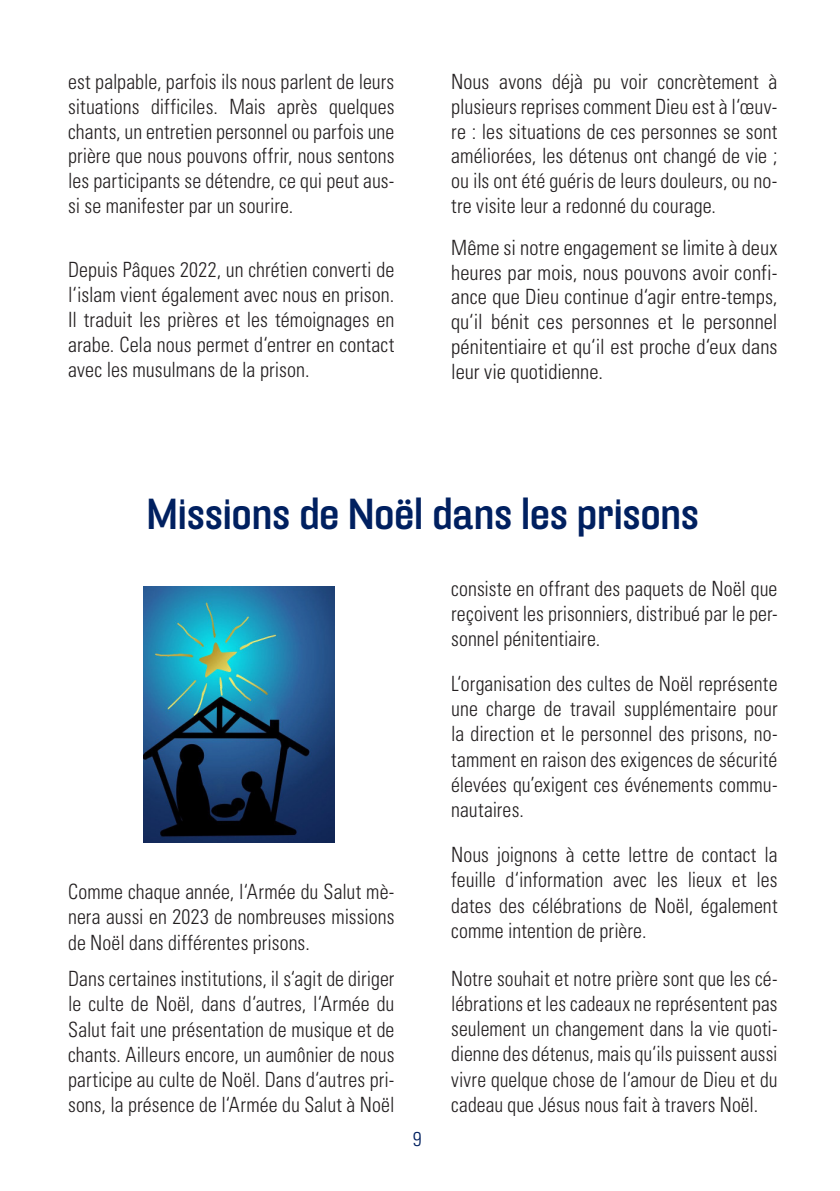
<style>
.page{position:relative;width:840px;height:1191px;background:#fff}
.page>*{position:absolute;margin:0;border:0;box-sizing:border-box;transform-origin:0 0}
.t1{font:42px "Hydra OT Extd Medi";letter-spacing:-.01em;color:#002060}
.t2{font:300 condensed 21px/25.2px "Univers LT Std";letter-spacing:.005em;color:#231f20;text-align:justify;scale:.95 1}
.t3{font:300 condensed 21px/25.2px "Univers LT Std";letter-spacing:.005em;color:#231f20;text-align:justify;scale:.94 1}
.t4{font:300 condensed 21px/24.8px "Univers LT Std";letter-spacing:.005em;color:#231f20;text-align:justify;scale:.96 1}
.t5{font:300 condensed 21px/24.8px "Univers LT Std";letter-spacing:.005em;color:#231f20;text-align:justify}
.t6{font:300 condensed 20px "Univers LT Std";color:#002060}
</style>
<div class="page">
<img style="left:143px;top:587px;width:191px;height:256px">
<p class="t2" style="left:68px;top:69px;width:345px">est palpable, parfois ils nous parlent de leurs situations difficiles. Mais après quelques chants, un entretien personnel ou parfois une prière que nous pouvons offrir, nous sentons les participants se détendre, ce qui peut aus&shy;si se manifester par un sourire.</p>
<p class="t2" style="left:68px;top:258px;width:345px">Depuis Pâques 2022, un chrétien converti de l‘islam vient également avec nous en prison.<br>Il traduit les prières et les témoignages en arabe. Cela nous permet d‘entrer en contact avec les musulmans de la prison.</p>
<p class="t4" style="left:451px;top:69px;width:341px">Nous avons déjà pu voir concrètement à plusieurs reprises comment Dieu est à l‘œuv&shy;re : les situations de ces personnes se sont améliorées, les détenus ont changé de vie ; ou ils ont été guéris de leurs douleurs, ou no&shy;tre visite leur a redonné du courage.</p>
<p class="t5" style="left:451px;top:235px;width:327px">Même si notre engagement se limite à deux heures par mois, nous pouvons avoir confi&shy;ance que Dieu continue d‘agir entre-temps, qu‘il bénit ces personnes et le personnel pénitentiaire et qu‘il est proche d‘eux dans leur vie quotidienne.</p>
<p class="t1" style="left:146px;top:489px;width:554px">Missions de Noël dans les prisons</p>
<p class="t2" style="left:68px;top:879px;width:345px">Comme chaque année, l‘Armée du Salut mè&shy;nera aussi en 2023 de nombreuses missions de Noël dans différentes prisons.</p>
<p class="t2" style="left:68px;top:966px;width:345px">Dans certaines institutions, il s‘agit de diriger le culte de Noël, dans d‘autres, l‘Armée du Salut fait une présentation de musique et de chants. Ailleurs encore, un aumônier de nous participe au culte de Noël. Dans d‘autres pri&shy;sons, la présence de l‘Armée du Salut à Noël</p>
<p class="t6" style="left:412px;top:1127px;width:10px">9</p>
<p class="t2" style="left:451px;top:575px;width:345px">consiste en offrant des paquets de Noël que reçoivent les prisonniers, distribué par le per&shy;sonnel pénitentiaire.</p>
<p class="t2" style="left:451px;top:671px;width:345px">L‘organisation des cultes de Noël représente une charge de travail supplémentaire pour la direction et le personnel des prisons, no&shy;tamment en raison des exigences de sécurité élevées qu’exigent ces événements commu&shy;nautaires.</p>
<p class="t2" style="left:451px;top:842px;width:345px">Nous joignons à cette lettre de contact la feuille d‘information avec les lieux et les dates des célébrations de Noël, également comme intention de prière.</p>
<p class="t3" style="left:451px;top:965px;width:348px">Notre souhait et notre prière sont que les cé&shy;lébrations et les cadeaux ne représentent pas seulement un changement dans la vie quoti&shy;dienne des détenus, mais qu‘ils puissent aussi vivre quelque chose de l‘amour de Dieu et du cadeau que Jésus nous fait à travers Noël.</p>
</div>
